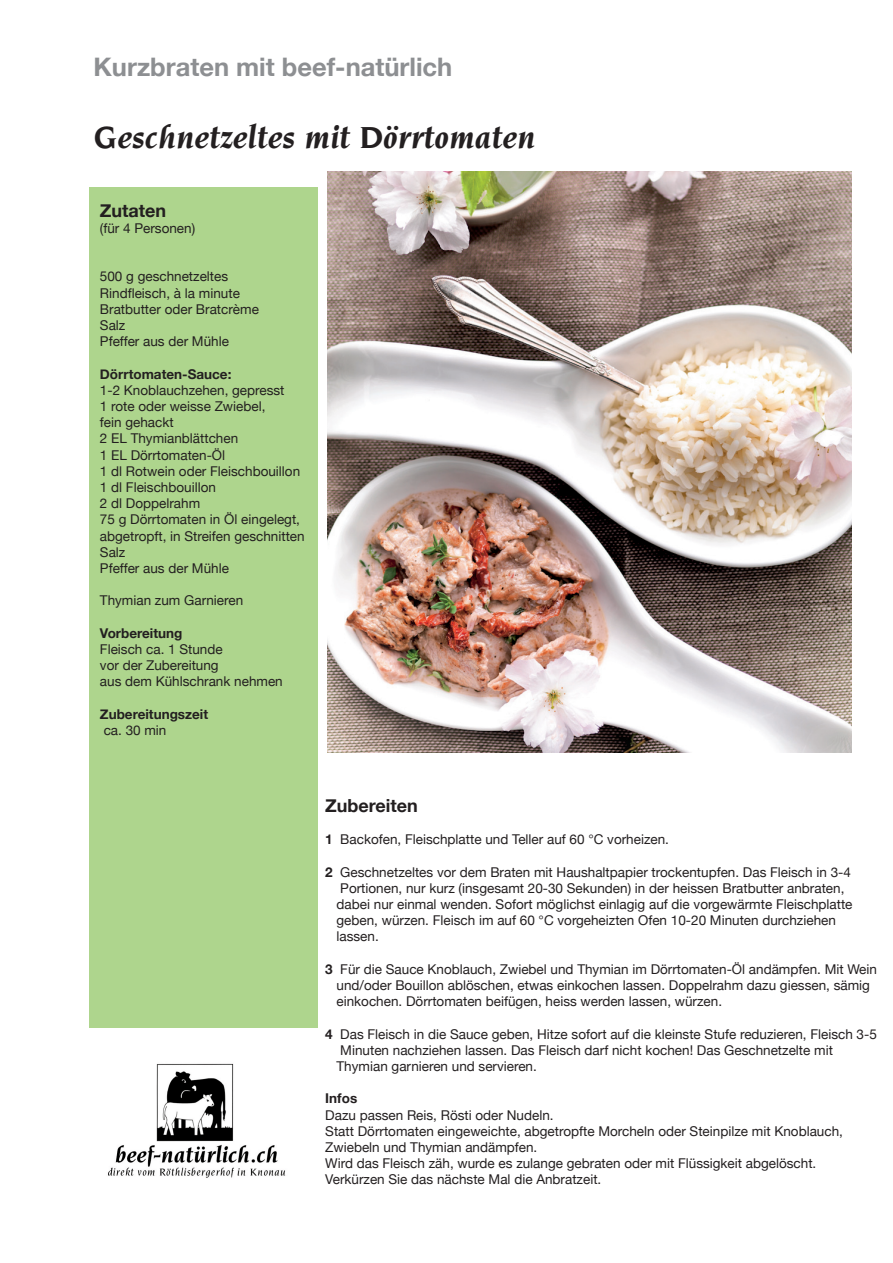
<style>
.page{position:relative;width:893px;height:1263px;background:#fff}
.page>*{position:absolute;margin:0;border:0;box-sizing:border-box;transform-origin:0 0}
.t1{font:italic 700 33px "Novarese Std";color:#231f20}
.t2{font:700 25.5px "Helvetica Neue";color:#8d8f92}
.t3{font:700 18px "Helvetica Neue";color:#231f20}
.t4{font:13.5px/16.2px "Helvetica Neue";color:#231f20}
.t5{font:700 13.5px "Helvetica Neue";color:#231f20}
.s1{font-weight:700}
</style>
<div class="page">
<div style="left:89px;top:187px;width:228px;height:841px;background:#aed58d"></div>
<img style="left:327px;top:171px;width:524px;height:581px">
<img style="left:108px;top:1063px;width:178px;height:115px">
<h2 class="t2" style="left:94px;top:51px;width:360px">Kurzbraten mit beef-natürlich</h2>
<h1 class="t1" style="left:94px;top:119px;width:443px">Geschnetzeltes mit Dörrtomaten</h1>
<h3 class="t3" style="left:100px;top:199px;width:68px">Zutaten</h3>
<p class="t4" style="left:100px;top:220px;width:97px">(für 4 Personen)</p>
<p class="t4" style="left:100px;top:268px;width:161px">500 g geschnetzeltes<br>Rindfleisch, à la minute<br>Bratbutter oder Bratcrème<br>Salz<br>Pfeffer aus der Mühle</p>
<p class="t5" style="left:100px;top:365px;width:133px">Dörrtomaten-Sauce:</p>
<p class="t4" style="left:100px;top:382px;width:206px">1-2 Knoblauchzehen, gepresst<br>1 rote oder weisse Zwiebel,<br>fein gehackt<br>2 EL Thymianblättchen<br>1 EL Dörrtomaten-Öl<br>1 dl Rotwein oder Fleischbouillon<br>1 dl Fleischbouillon<br>2 dl Doppelrahm<br>75 g Dörrtomaten in Öl eingelegt, abgetropft, in Streifen geschnitten<br>Salz<br>Pfeffer aus der Mühle</p>
<p class="t4" style="left:100px;top:592px;width:145px">Thymian zum Garnieren</p>
<p class="t5" style="left:100px;top:625px;width:84px">Vorbereitung</p>
<p class="t4" style="left:100px;top:641px;width:184px">Fleisch ca. 1 Stunde<br>vor der Zubereitung<br>aus dem Kühlschrank nehmen</p>
<p class="t5" style="left:100px;top:706px;width:110px">Zubereitungszeit</p>
<p class="t4" style="left:104px;top:722px;width:64px">ca. 30 min</p>
<h3 class="t3" style="left:325px;top:794px;width:94px">Zubereiten</h3>
<p class="t4" style="left:325px;top:831px;width:345px"><span class="s1">1</span> Backofen, Fleischplatte und Teller auf 60 °C vorheizen.</p>
<p class="t4" style="left:337px;top:863px;width:517px;text-indent:-11px"><span class="s1">2</span> Geschnetzeltes vor dem Braten mit Haushaltpapier trockentupfen. Das Fleisch in 3-4<br>Portionen, nur kurz (insgesamt 20-30 Sekunden) in der heissen Bratbutter anbraten, dabei nur einmal wenden. Sofort möglichst einlagig auf die vorgewärmte Fleischplatte geben, würzen. Fleisch im auf 60 °C vorgeheizten Ofen 10-20 Minuten durchziehen lassen.</p>
<p class="t4" style="left:337px;top:961px;width:542px;text-indent:-11px"><span class="s1">3</span> Für die Sauce Knoblauch, Zwiebel und Thymian im Dörrtomaten-Öl andämpfen. Mit Wein und/oder Bouillon ablöschen, etwas einkochen lassen. Doppelrahm dazu giessen, sämig einkochen. Dörrtomaten beifügen, heiss werden lassen, würzen.</p>
<p class="t4" style="left:337px;top:1025px;width:542px;text-indent:-11px"><span class="s1">4</span> Das Fleisch in die Sauce geben, Hitze sofort auf die kleinste Stufe reduzieren, Fleisch 3-5<br>Minuten nachziehen lassen. Das Fleisch darf nicht kochen! Das Geschnetzelte mit<br>Thymian garnieren und servieren.</p>
<p class="t5" style="left:325px;top:1090px;width:33px">Infos</p>
<p class="t4" style="left:325px;top:1106px;width:519px">Dazu passen Reis, Rösti oder Nudeln.<br>Statt Dörrtomaten eingeweichte, abgetropfte Morcheln oder Steinpilze mit Knoblauch, Zwiebeln und Thymian andämpfen.<br>Wird das Fleisch zäh, wurde es zulange gebraten oder mit Flüssigkeit abgelöscht.<br>Verkürzen Sie das nächste Mal die Anbratzeit.</p>
</div>
